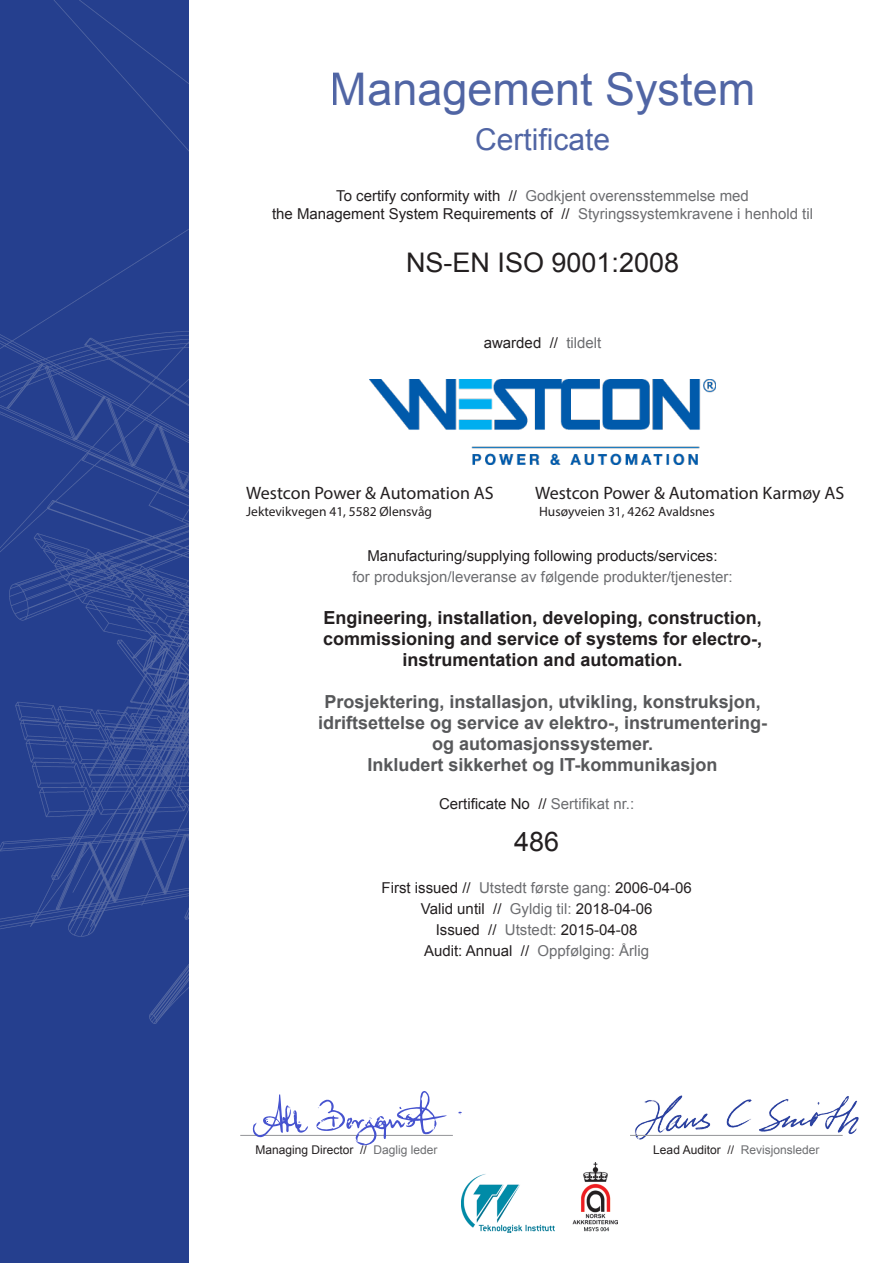
<style>
.page{position:relative;width:893px;height:1263px;background:#fff}
.page>*{position:absolute;margin:0;border:0;box-sizing:border-box;transform-origin:0 0}
.t1{font:45px "Arial";color:#253f8e}
.t2{font:30px "Arial";color:#253f8e}
.t3{font:27px "Arial";color:#231f20}
.t4{font:700 18px "Arial";color:#57585a}
.t5{font:700 18px "Arial";color:#231f20}
.t6{font:18px "Myriad Pro";color:#231f20}
.t7{font:15px "Arial";color:#231f20}
.t8{font:15px "Arial";color:#6c6d70}
.t9{font:13.5px "Myriad Pro";color:#231f20}
.t10{font:12px "Arial";color:#231f20}
.t11{font:12px "Arial";color:#6c6d70}
.s1{color:#231f20}
.s2{color:#6c6d70}
</style>
<div class="page">
<img style="left:631px;top:1095px;width:228px;height:45px">
<div style="left:0;top:0;width:188px;height:1263px;background:#253f8e"></div>
<hr style="left:240px;top:1135px;width:213px;height:1px;background:#939598">
<hr style="left:630px;top:1135px;width:213px;height:1px;background:#939598">
<img style="left:461px;top:1162px;width:156px;height:70px">
<img style="left:369px;top:380px;width:347px;height:85px">
<svg style="left:252px;top:1094px;width:56px;height:44px"></svg>
<svg style="left:316px;top:1091px;width:131px;height:55px"></svg>
<img style="left:0;top:0;width:188px;height:1024px">
<h1 class="t1" style="left:330px;top:58px;width:427px">Management System</h1>
<h2 class="t2" style="left:475px;top:119px;width:137px">Certificate</h2>
<p class="t8" style="left:336px;top:185px;width:414px"><span class="s1">To certify conformity with //</span> Godkjent overensstemmelse med</p>
<p class="t7" style="left:272px;top:203px;width:543px">the Management System Requirements of // <span class="s2">Styringssystemkravene i henhold til</span></p>
<p class="t3" style="left:406px;top:244px;width:275px">NS-EN ISO 9001:2008</p>
<p class="t7" style="left:484px;top:332px;width:119px">awarded // <span class="s2">tildelt</span></p>
<p class="t6" style="left:246px;top:482px;width:249px">Westcon Power &amp; Automation AS</p>
<p class="t6" style="left:535px;top:482px;width:311px">Westcon Power &amp; Automation Karmøy AS</p>
<p class="t9" style="left:246px;top:503px;width:187px">Jektevikvegen 41, 5582 Ølensvåg</p>
<p class="t9" style="left:539px;top:503px;width:177px">Husøyveien 31, 4262 Avaldsnes</p>
<p class="t7" style="left:367px;top:545px;width:352px">Manufacturing/supplying following products/services:</p>
<p class="t8" style="left:352px;top:566px;width:382px">for produksjon/leveranse av følgende produkter/tjenester:</p>
<p class="t5" style="left:324px;top:604px;width:440px">Engineering, installation, developing, construction,</p>
<p class="t5" style="left:323px;top:625px;width:441px">commissioning and service of systems for electro-,</p>
<p class="t5" style="left:403px;top:646px;width:282px">instrumentation and automation.</p>
<p class="t4" style="left:325px;top:688px;width:438px">Prosjektering, installasjon, utvikling, konstruksjon,</p>
<p class="t4" style="left:318px;top:709px;width:451px">idriftsettelse og service av elektro-, instrumentering-</p>
<p class="t4" style="left:432px;top:730px;width:223px">og automasjonssystemer.</p>
<p class="t4" style="left:368px;top:751px;width:352px">Inkludert sikkerhet og IT-kommunikasjon</p>
<p class="t7" style="left:439px;top:793px;width:197px">Certificate No // <span class="s2">Sertifikat nr.:</span></p>
<p class="t3" style="left:514px;top:823px;width:47px">486</p>
<p class="t7" style="left:382px;top:877px;width:312px">First issued // <span class="s2">Utstedt første gang:</span> 2006-04-06</p>
<p class="t7" style="left:421px;top:898px;width:233px">Valid until // <span class="s2">Gyldig til:</span> 2018-04-06</p>
<p class="t7" style="left:436px;top:919px;width:203px">Issued // <span class="s2">Utstedt:</span> 2015-04-08</p>
<p class="t8" style="left:424px;top:940px;width:227px"><span class="s1">Audit: Annual //</span> Oppfølging: Årlig</p>
<p class="t10" style="left:255px;top:1141px;width:184px">Managing Director // <span class="s2">Daglig leder</span></p>
<p class="t11" style="left:653px;top:1141px;width:168px"><span class="s1">Lead Auditor //</span> Revisjonsleder</p>
</div>
